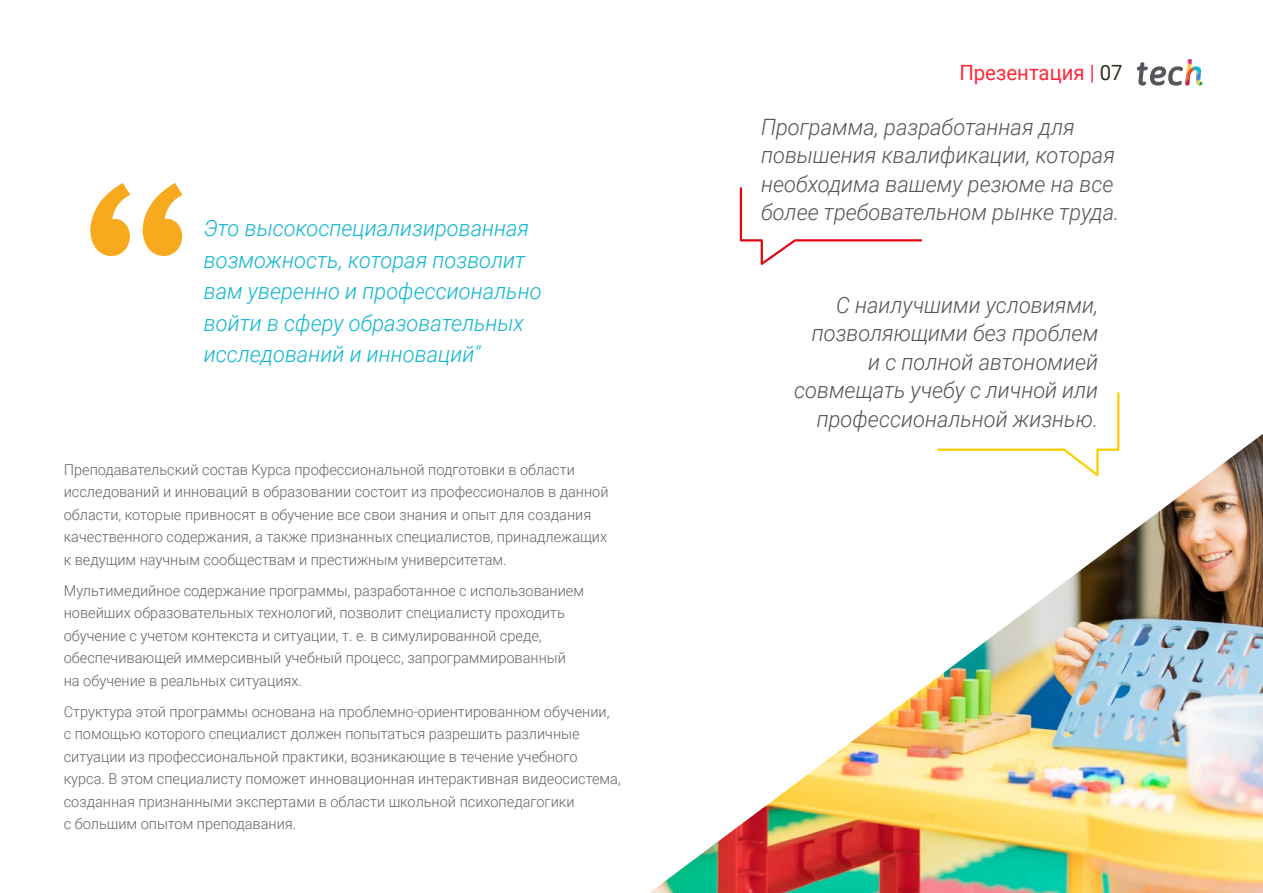
<style>
.page{position:relative;width:1263px;height:893px;background:#fff}
.page>*{position:absolute;margin:0;border:0;box-sizing:border-box;transform-origin:0 0}
.t1{font:italic 300 22.5px/28.5px "Roboto";color:#52555b;text-align:right}
.t2{font:italic 300 22.5px/31.5px "Roboto";color:#0fb6cf}
.t3{font:21px "Roboto";color:#ff293a}
.t4{font:300 15px/22.5px "Roboto";color:#61646a}
.s1{color:#312e20}
</style>
<div class="page">
<svg style="left:90px;top:183px;width:92px;height:73px"></svg>
<img style="left:650px;top:434px;width:613px;height:459px">
<svg style="left:935px;top:392px;width:185px;height:88px"></svg>
<svg style="left:739px;top:187px;width:183px;height:78px"></svg>
<svg style="left:1137px;top:59px;width:65px;height:27px"></svg>
<h1 class="t2" style="left:204px;top:212px;width:339px">Это высокоспециализированная возможность, которая позволит вам уверенно и профессионально войти в сферу образовательных исследований и инноваций"</h1>
<p class="t4" style="left:64px;top:457px;width:546px">Преподавательский состав Курса профессиональной подготовки в области исследований и инноваций в образовании состоит из профессионалов в данной области, которые привносят в обучение все свои знания и опыт для создания качественного содержания, а также признанных специалистов, принадлежащих к ведущим научным сообществам и престижным университетам.</p>
<p class="t4" style="left:64px;top:578px;width:522px">Мультимедийное содержание программы, разработанное с использованием новейших образовательных технологий, позволит специалисту проходить обучение с учетом контекста и ситуации, т. е. в симулированной среде, обеспечивающей иммерсивный учебный процесс, запрограммированный на обучение в реальных ситуациях.</p>
<p class="t4" style="left:64px;top:699px;width:559px">Структура этой программы основана на проблемно-ориентированном обучении,<br>с помощью которого специалист должен попытаться разрешить различные ситуации из профессиональной практики, возникающие в течение учебного курса. В этом специалисту поможет инновационная интерактивная видеосистема, созданная признанными экспертами в области школьной психопедагогики<br>с большим опытом преподавания.</p>
<h2 class="t3" style="left:959px;top:57px;width:165px">Презентация | <span class="s1">07</span></h2>
<h1 class="t1" style="left:761px;top:112px;width:360px;text-align:left">Программа, разработанная для повышения квалификации, которая необходима вашему резюме на все более требовательном рынке труда.</h1>
<h1 class="t1" style="left:794px;top:289px;width:306px">С наилучшими условиями, позволяющими без проблем и с полной автономией совмещать учебу с личной или профессиональной жизнью.</h1>
</div>
